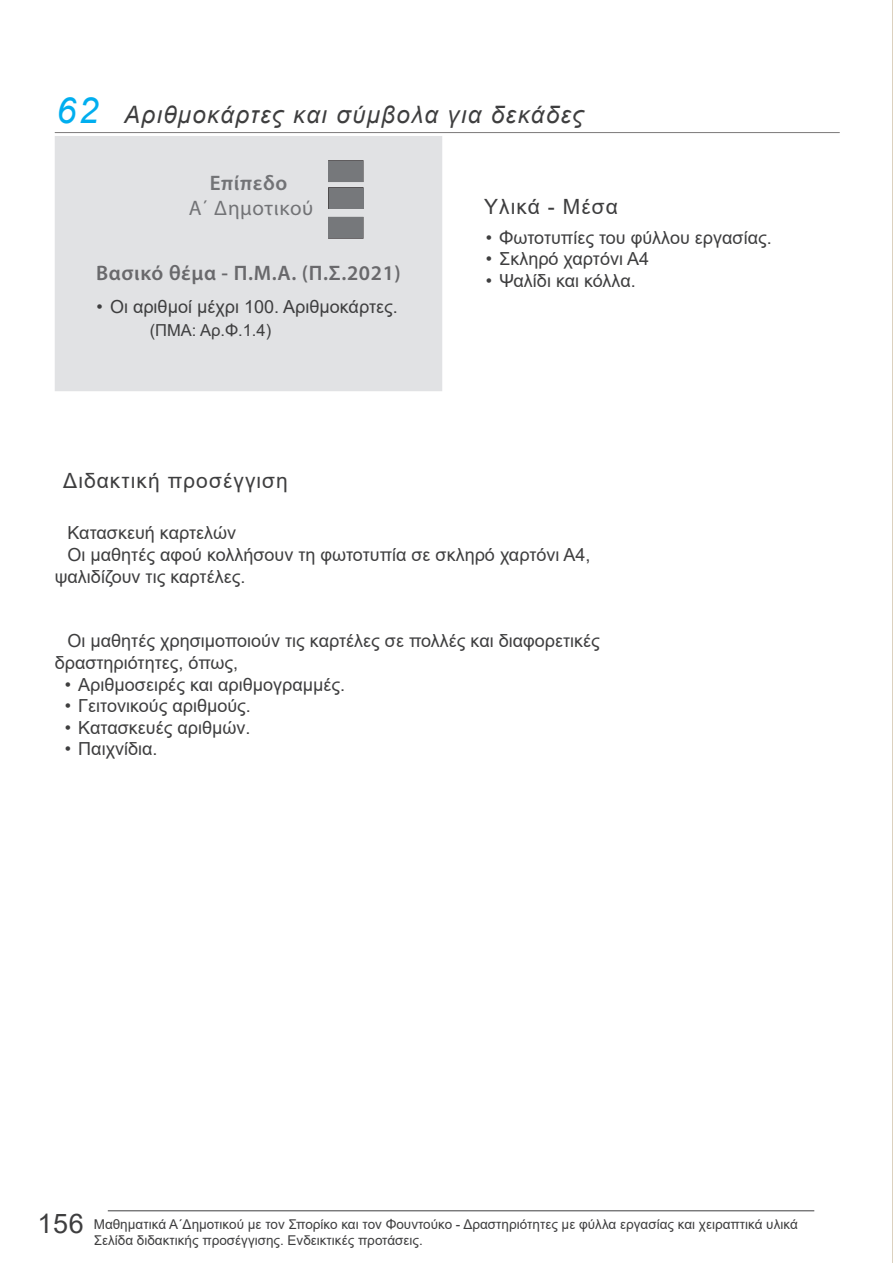
<style>
.page{position:relative;width:893px;height:1263px;background:#fff}
.page>*{position:absolute;margin:0;border:0;box-sizing:border-box;transform-origin:0 0}
.title_2{font:27px "Arial";color:#3e3e3f}
.title_1{font:italic 24px "Arial";letter-spacing:.06em;color:#3e3e3f}
.ylika{font:21px "Arial";letter-spacing:.05em;color:#3e3e3f}
.t1{font:600 21px "Myriad Pro";letter-spacing:.03em;color:#69696c}
.t2{font:21px "Myriad Pro";letter-spacing:.03em;color:#727376}
.t3{font:600 21px "Myriad Pro";letter-spacing:.03em;color:#727376}
.teachers_text{font:18px/21.6px "Arial";color:#3e3e3f}
.normal_11{font:16.5px "Arial";color:#3e3e3f}
.t4{font:13.5px/16.2px "Arial";color:#3e3e3f}
.s1{font-size:36px;color:#00aeef}
</style>
<div class="page">
<hr style="left:108px;top:1210px;width:706px;height:1px;background:#3e3e3f">
<hr style="left:55px;top:132px;width:785px;height:1px;background:#231f20">
<div style="left:56px;top:137px;width:385px;height:253px;background:#e1e2e4"></div>
<div style="left:55px;top:136px;width:387px;height:255px;border:2px solid #e1e2e4"></div>
<div style="left:328px;top:187px;width:36px;height:22px;border:1px solid #231f20"></div>
<hr style="left:892px;top:0;width:1px;height:1263px;background:#a48656">
<div style="left:329px;top:218px;width:34px;height:20px;background:#76787b"></div>
<div style="left:330px;top:189px;width:34px;height:20px;background:#76787b"></div>
<div style="left:329px;top:162px;width:34px;height:20px;background:#76787b"></div>
<p class="title_1" style="left:56px;top:99px;width:529px"><span class="s1">62</span> Αριθμοκάρτες και σύμβολα για δεκάδες</p>
<p class="t3" style="left:210px;top:169px;width:79px">Επίπεδο</p>
<p class="t2" style="left:189px;top:195px;width:126px">Α΄ Δημοτικού</p>
<p class="t1" style="left:96px;top:259px;width:306px">Βασικό θέμα - Π.Μ.Α. (Π.Σ.2021)</p>
<p class="teachers_text" style="left:96px;top:296px;width:303px">• Οι αριθμοί μέχρι 100. Αριθμοκάρτες.</p>
<p class="normal_11" style="left:150px;top:319px;width:123px">(ΠΜΑ: Αρ.Φ.1.4)</p>
<p class="ylika" style="left:484px;top:192px;width:135px">Υλικά - Μέσα</p>
<p class="teachers_text" style="left:486px;top:227px;width:288px">• Φωτοτυπίες του φύλλου εργασίας.</p>
<p class="teachers_text" style="left:486px;top:248px;width:165px">• Σκληρό χαρτόνι Α4</p>
<p class="teachers_text" style="left:486px;top:270px;width:152px">• Ψαλίδι και κόλλα.</p>
<p class="ylika" style="left:63px;top:466px;width:226px">Διδακτική προσέγγιση</p>
<p class="teachers_text" style="left:68px;top:522px;width:170px">Κατασκευή καρτελών</p>
<p class="teachers_text" style="left:55px;top:544px;width:537px;text-indent:13px">Οι μαθητές αφού κολλήσουν τη φωτοτυπία σε σκληρό χαρτόνι Α4, ψαλιδίζουν τις καρτέλες.</p>
<p class="teachers_text" style="left:55px;top:630px;width:547px;text-indent:13px">Οι μαθητές χρησιμοποιούν τις καρτέλες σε πολλές και διαφορετικές δραστηριότητες, όπως,</p>
<p class="teachers_text" style="left:65px;top:673px;width:282px">• Αριθμοσειρές και αριθμογραμμές.</p>
<p class="teachers_text" style="left:65px;top:695px;width:188px">• Γειτονικούς αριθμούς.</p>
<p class="teachers_text" style="left:65px;top:717px;width:187px">• Κατασκευές αριθμών.</p>
<p class="teachers_text" style="left:65px;top:738px;width:94px">• Παιχνίδια.</p>
<p class="title_2" style="left:37px;top:1205px;width:48px">156</p>
<p class="t4" style="left:94px;top:1216px;width:706px">Μαθηματικά Α΄Δημοτικού με τον Σπορίκο και τον Φουντούκο - Δραστηριότητες με φύλλα εργασίας και χειραπτικά υλικά<br>Σελίδα διδακτικής προσέγγισης. Ενδεικτικές προτάσεις.</p>
</div>
